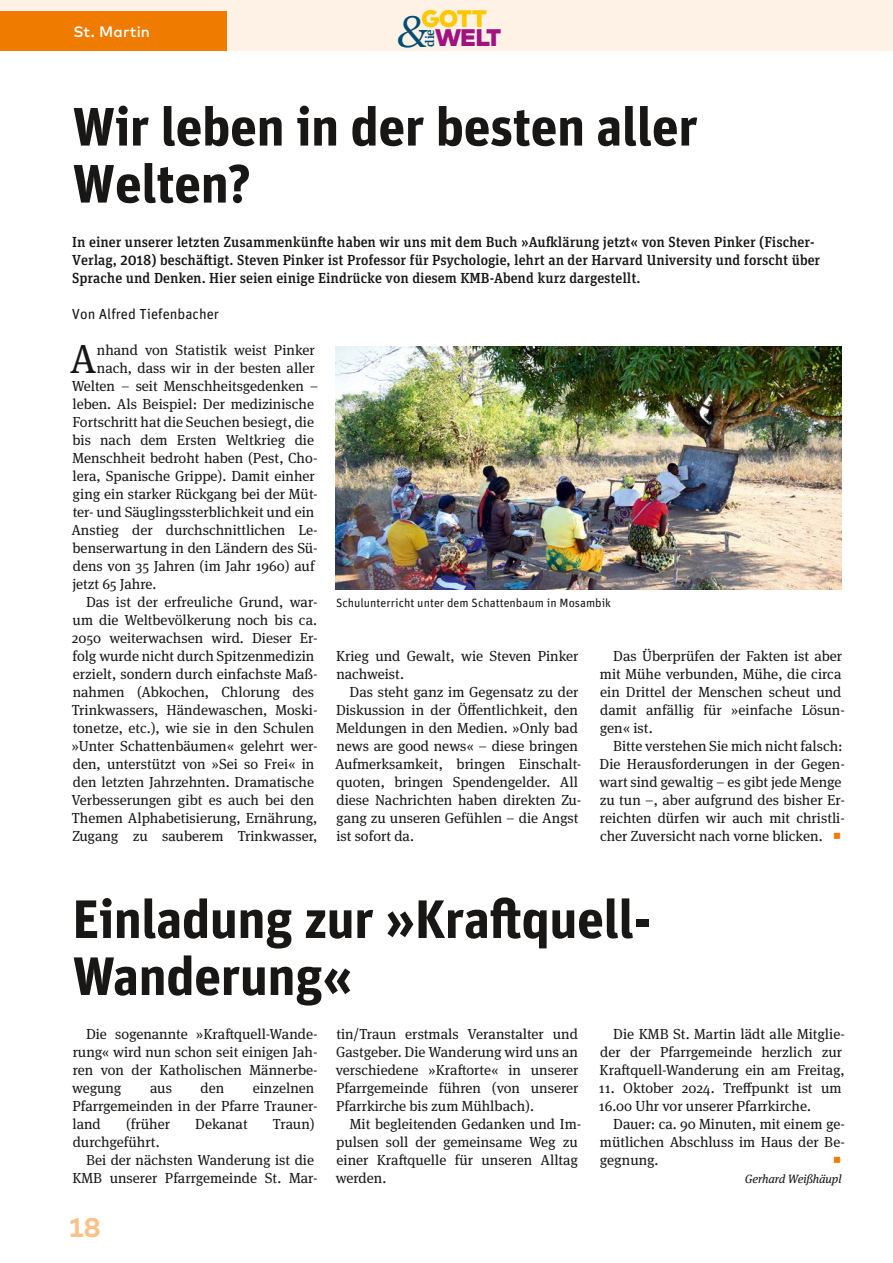
<style>
.page{position:relative;width:893px;height:1263px;background:#fff}
.page>*{position:absolute;margin:0;border:0;box-sizing:border-box;transform-origin:0 0}
.H_2Kapitel{font:700 54px/57px "Unit Pro";letter-spacing:-.01em;color:#181716}
.t1{font:italic 300 45px "Meta Serif Pro";color:#004c72}
.pBody_SmallInital{font:40.65px "Meta Serif Pro";color:#181716}
.t2{font:700 27px "Mark Pro";color:#fac189}
.t3{font:900 24px "Mark Pro";color:#9f1280}
.t4{font:900 24px "Mark Pro";color:#fec800}
.pRubrik_links{font:500 15px "Mark Pro";letter-spacing:.01em;color:#fff}
.pBody_Master{font:14.55px/18px "Meta Serif Pro";color:#181716}
.pBody_SmallInital-2{font:14.55px "Meta Serif Pro";color:#181716}
.pTeaser_Klein{font:500 14.55px/18px "Unit Slab Pro";color:#181716}
.pAuthor_line{font:14.55px "Unit Pro";color:#181716}
.t5{font:500 12.6px "Meta Serif Pro";color:#004c72}
.pPicture{font:12px "Unit Pro";color:#181716}
.pSignature{font:italic 12px "Meta Serif Pro";letter-spacing:-.01em;color:#181716}
</style>
<div class="page">
<div style="left:0;top:0;width:893px;height:51px;background:#fef2e7"></div>
<div style="left:0;top:11px;width:226px;height:40px;background:#ef7c00"></div>
<img style="left:336px;top:346px;width:506px;height:243px">
<p class="pRubrik_links" style="left:73px;top:21px;width:78px">St. Martin</p>
<h3 class="t4" style="left:421px;top:0;width:67px">GOTT</h3>
<h2 class="t1" style="left:398px;top:-1px;width:32px">&amp;</h2>
<h3 class="t3" style="left:435px;top:19px;width:68px">WELT</h3>
<p class="t5" style="left:420px;top:47px;width:19px;rotate:-90deg">die</p>
<p class="H_2Kapitel" style="left:72px;top:95px;width:627px">Wir leben in der besten aller<br>Welten?</p>
<p class="pTeaser_Klein" style="left:72px;top:232px;width:749px">In einer unserer letzten Zusammenkünfte haben wir uns mit dem Buch »Aufklärung jetzt« von Steven Pinker (Fischer-<br>Verlag, 2018) beschäftigt. Steven Pinker ist Professor für Psychologie, lehrt an der Harvard University und forscht über<br>Sprache und Denken. Hier seien einige Eindrücke von diesem KMB-Abend kurz dargestellt.</p>
<p class="pAuthor_line" style="left:72px;top:304px;width:149px">Von Alfred Tiefenbacher</p>
<p class="pBody_SmallInital" style="left:70px;top:329px;width:28px">A</p>
<p class="pBody_SmallInital-2" style="left:97px;top:339px;width:219px">nhand von Statistik weist Pinker</p>
<p class="pBody_SmallInital-2" style="left:97px;top:357px;width:220px">nach, dass wir in der besten aller</p>
<p class="pBody_SmallInital-2" style="left:72px;top:375px;width:248px">Welten – seit Menschheitsgedenken –</p>
<p class="pBody_SmallInital-2" style="left:72px;top:393px;width:243px">leben. Als Beispiel: Der medizinische</p>
<p class="pBody_SmallInital-2" style="left:72px;top:411px;width:243px">Fortschritt hat die Seuchen besiegt, die</p>
<p class="pBody_SmallInital-2" style="left:73px;top:429px;width:243px">bis nach dem Ersten Weltkrieg die</p>
<p class="pBody_SmallInital-2" style="left:73px;top:447px;width:247px">Menschheit bedroht haben (Pest, Cho-</p>
<p class="pBody_SmallInital-2" style="left:72px;top:465px;width:244px">lera, Spanische Grippe). Damit einher</p>
<p class="pBody_SmallInital-2" style="left:73px;top:483px;width:247px">ging ein starker Rückgang bei der Müt-</p>
<p class="pBody_SmallInital-2" style="left:73px;top:501px;width:243px">ter- und Säuglingssterblichkeit und ein</p>
<p class="pBody_SmallInital-2" style="left:71px;top:519px;width:248px">Anstieg der durchschnittlichen Le-</p>
<p class="pBody_SmallInital-2" style="left:73px;top:537px;width:247px">benserwartung in den Ländern des Sü-</p>
<p class="pBody_SmallInital-2" style="left:73px;top:555px;width:243px">dens von 35 Jahren (im Jahr 1960) auf</p>
<p class="pBody_SmallInital-2" style="left:72px;top:573px;width:86px">jetzt 65 Jahre.</p>
<p class="pBody_Master" style="left:71px;top:592px;width:248px;text-indent:15px">Das ist der erfreuliche Grund, war&shy;um die Weltbevölkerung noch bis ca.<br>2050 weiterwachsen wird. Dieser Er&shy;folg wurde nicht durch Spitzenmedizin erzielt, sondern durch einfachste Maß&shy;nahmen (Abkochen, Chlorung des Trinkwassers, Händewaschen, Moski&shy;tonetze, etc.), wie sie in den Schulen »Unter Schattenbäumen« gelehrt wer&shy;den, unterstützt von »Sei so Frei« in den letzten Jahrzehnten. Dramatische Verbesserungen gibt es auch bei den Themen Alphabetisierung, Ernährung, Zugang zu sauberem Trinkwasser,</p>
<p class="pPicture" style="left:336px;top:594px;width:277px">Schulunterricht unter dem Schattenbaum in Mosambik</p>
<p class="pBody_Master" style="left:600px;top:646px;width:247px;text-indent:13px">Das Überprüfen der Fakten ist aber mit Mühe verbunden, Mühe, die circa ein Drittel der Menschen scheut und damit anfällig für »einfache Lösun&shy;gen« ist.</p>
<p class="pBody_Master" style="left:599px;top:736px;width:247px;text-indent:14px">Bitte verstehen Sie mich nicht falsch:<br>Die Herausforderungen in der Gegen&shy;wart sind gewaltig – es gibt jede Menge zu tun –, aber aufgrund des bisher Er&shy;reichten dürfen wir auch mit christli&shy;cher Zuversicht nach vorne blicken.</p>
<p class="pBody_Master" style="left:336px;top:646px;width:244px">Krieg und Gewalt, wie Steven Pinker nachweist.</p>
<p class="pBody_Master" style="left:335px;top:682px;width:248px;text-indent:15px">Das steht ganz im Gegensatz zu der Diskussion in der Öffentlichkeit, den Meldungen in den Medien. »Only bad news are good news« – diese bringen Aufmerksamkeit, bringen Einschalt&shy;quoten, bringen Spendengelder. All diese Nachrichten haben direkten Zu&shy;gang zu unseren Gefühlen – die Angst ist sofort da.</p>
<p class="H_2Kapitel" style="left:72px;top:887px;width:580px">Einladung zur »Kraftquell-<br>Wanderung«</p>
<p class="pBody_Master" style="left:72px;top:1024px;width:247px;text-align:justify;text-indent:14px">Die sogenannte »Kraftquell-Wande&shy;rung« wird nun schon seit einigen Jah&shy;ren von der Katholischen Männerbe&shy;wegung</p>
<p class="pBody_Master" style="left:72px;top:1078px;width:247px;text-indent:180px">einzelnen<br>Pfarrgemeinden in der Pfarre Trauner&shy;land</p>
<p class="pBody_Master" style="left:150px;top:1078px;width:23px">aus</p>
<p class="pBody_Master" style="left:200px;top:1078px;width:25px">den</p>
<p class="pBody_Master" style="left:126px;top:1114px;width:45px">(früher</p>
<p class="pBody_Master" style="left:195px;top:1114px;width:54px">Dekanat</p>
<p class="pBody_Master" style="left:273px;top:1114px;width:43px">Traun)</p>
<p class="pBody_Master" style="left:73px;top:1132px;width:88px">durchgeführt.</p>
<p class="pBody_Master" style="left:72px;top:1150px;width:247px;text-align:right">Bei der nächsten Wanderung ist die<br>KMB unserer Pfarrgemeinde St. Mar-</p>
<h3 class="t2" style="left:68px;top:1207px;width:34px">18</h3>
<p class="pBody_Master" style="left:336px;top:1024px;width:244px;text-align:justify">tin/Traun erstmals Veranstalter und Gastgeber. Die Wanderung wird uns an verschiedene »Kraftorte« in unserer Pfarrgemeinde führen (von unserer Pfarrkirche bis zum Mühlbach).</p>
<p class="pBody_Master" style="left:336px;top:1114px;width:247px;text-indent:14px">Mit begleitenden Gedanken und Im&shy;pulsen soll der gemeinsame Weg zu einer Kraftquelle für unseren Alltag werden.</p>
<p class="pBody_Master" style="left:600px;top:1024px;width:247px;text-indent:14px">Die KMB St. Martin lädt alle Mitglie&shy;der der Pfarrgemeinde herzlich zur<br>Kraftquell-Wanderung ein am Freitag,</p>
<p class="pBody_Master" style="left:599px;top:1078px;width:244px">11. Oktober 2024. Treffpunkt ist um<br>16.00 Uhr vor unserer Pfarrkirche.</p>
<p class="pBody_Master" style="left:600px;top:1114px;width:247px;text-align:justify;text-indent:13px">Dauer: ca. 90 Minuten, mit einem ge&shy;mütlichen Abschluss im Haus der Be&shy;gegnung.</p>
<p class="pSignature" style="left:745px;top:1170px;width:98px">Gerhard Weißhäupl</p>
</div>
